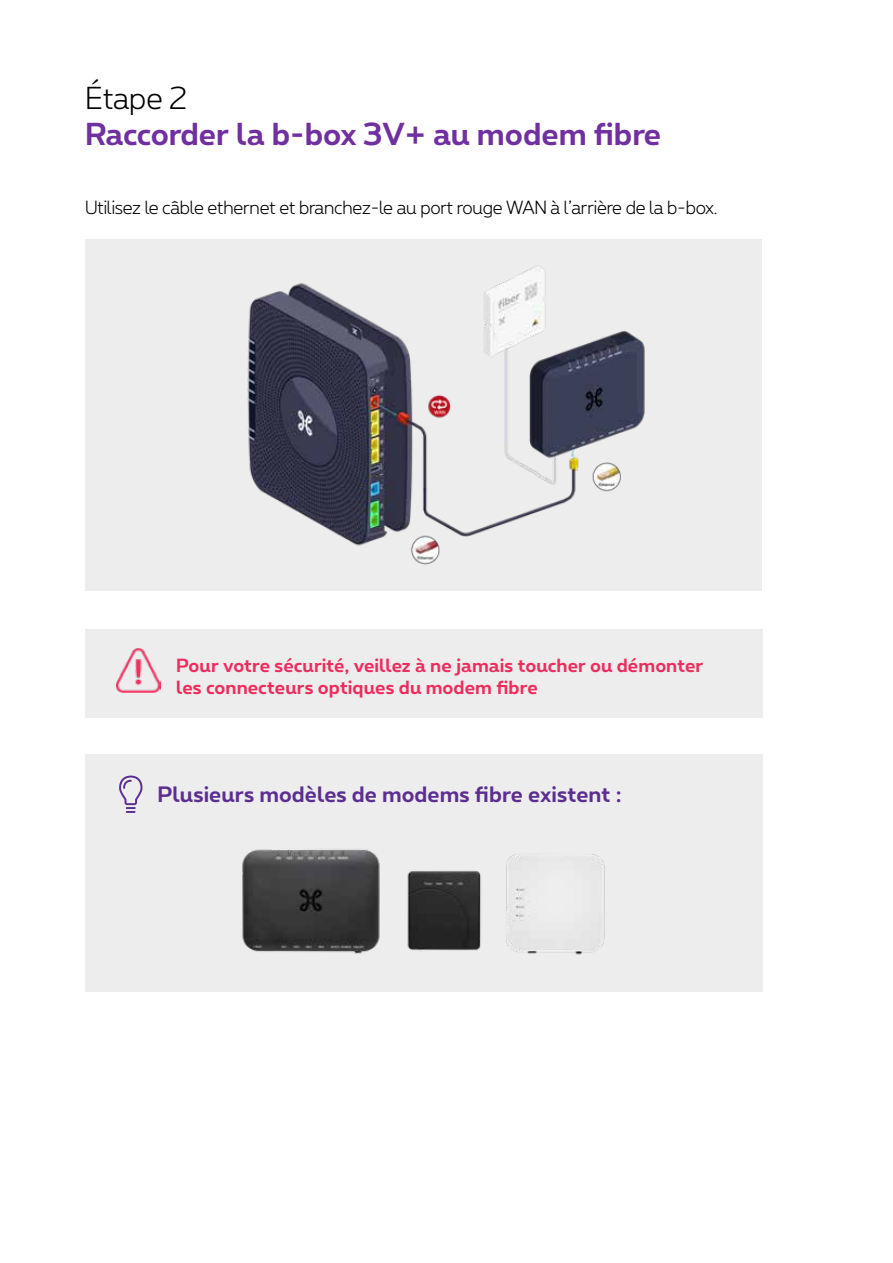
<style>
.page{position:relative;width:893px;height:1263px;background:#fff}
.page>*{position:absolute;margin:0;border:0;box-sizing:border-box;transform-origin:0 0}
.t1{font:700 30px "Proximus";color:#7030a0}
.t2{font:300 30px "Proximus";color:#000}
.t3{font:700 21px "Proximus";letter-spacing:.005em;color:#5c2e91}
.t4{font:700 18px/21.6px "Proximus";letter-spacing:.005em;color:#ed2d5d}
.t5{font:300 18px "Proximus";letter-spacing:-.01em;color:#000}
</style>
<div class="page">
<div style="left:85px;top:239px;width:676px;height:352px;background:#ededed"></div>
<img style="left:247px;top:266px;width:398px;height:299px">
<div style="left:85px;top:629px;width:677px;height:89px;background:#ededed"></div>
<img style="left:116px;top:648px;width:44px;height:45px">
<div style="left:85px;top:754px;width:677px;height:238px;background:#ededed"></div>
<svg style="left:119px;top:775px;width:23px;height:38px"></svg>
<img style="left:242px;top:849px;width:363px;height:106px">
<h1 class="t2" style="left:85px;top:78px;width:103px">Étape 2</h1>
<h1 class="t1" style="left:85px;top:112px;width:578px">Raccorder la b-box 3V+ au modem fibre</h1>
<p class="t5" style="left:85px;top:195px;width:634px">Utilisez le câble ethernet et branchez-le au port rouge WAN à l’arrière de la b-box.</p>
<p class="t4" style="left:176px;top:654px;width:529px">Pour votre sécurité, veillez à ne jamais toucher ou démonter les connecteurs optiques du modem fibre</p>
<p class="t3" style="left:158px;top:779px;width:465px">Plusieurs modèles de modems fibre existent :</p>
</div>
